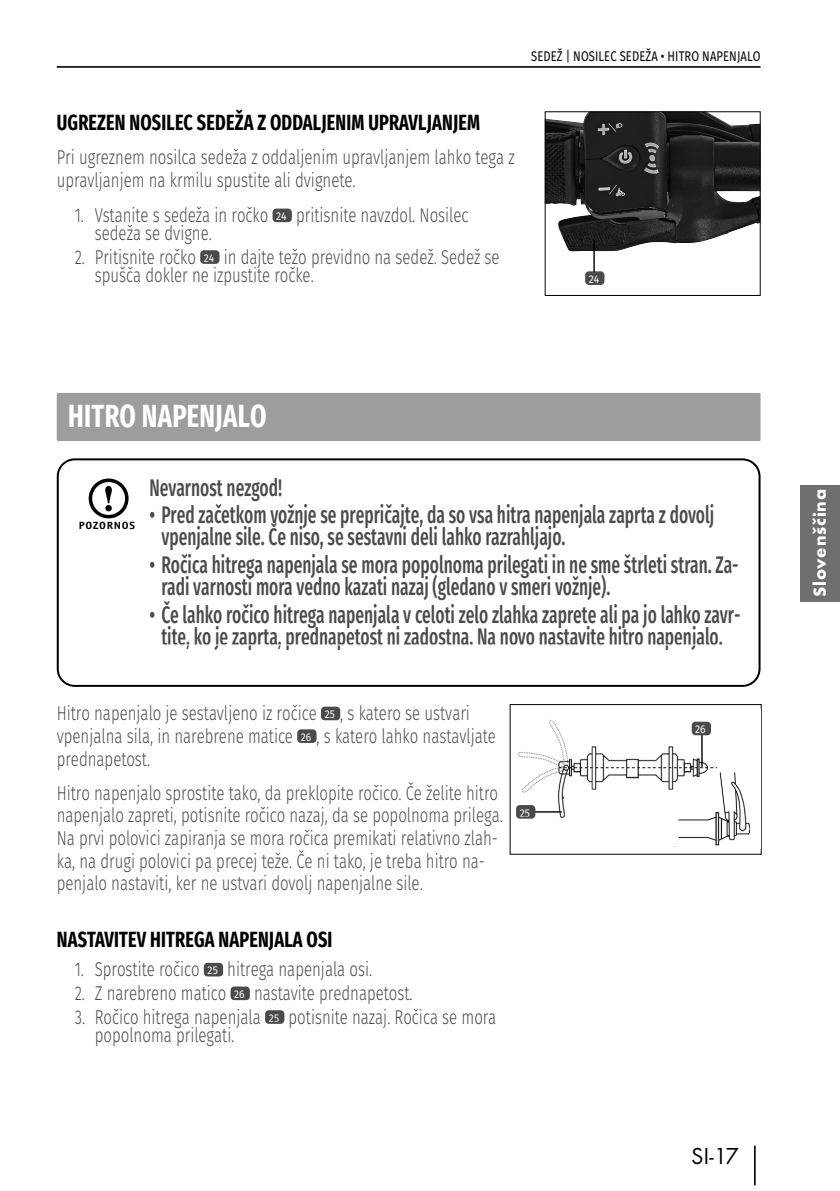
<style>
.page{position:relative;width:840px;height:1191px;background:#fff}
.page>*{position:absolute;margin:0;border:0;box-sizing:border-box;transform-origin:0 0}
.N_Überschrift__H1{font:700 32px "Fira Sans Condensed";letter-spacing:.01em;color:#fff;scale:.85 1}
.N_Warnhinweise_Text{font:500 24px/22px "Fira Sans Condensed";color:#4a4a49;scale:.75 1}
.t1{font:24px "Futura TOT Boo";color:#000}
.N_Überschrift__H3{font:700 22px "Fira Sans Condensed";letter-spacing:.01em;color:#000;scale:.85 1}
.N_Text{font:300 20px/22.6px "Fira Sans";color:#4a4a49;scale:.75 1}
.N_Text_Aufzählung_3{font:300 20px/18px "Fira Sans";color:#4a4a49;scale:.75 1}
.t2{font:700 18px "Futura TOT";letter-spacing:.05em;color:#fff}
.N_Kolumne_RE{font:14px "Fira Sans";letter-spacing:.01em;color:#000;scale:.8 1}
.Bezifferung_Box_Teil{font:11.2px "Fira Sans";color:#fff;scale:.91 1}
.Box_Bezifferung_Nr{font:11.2px "Fira Sans";color:#fff;scale:.91 1}
.t3{font:700 10.4px "Officina Sans Std";letter-spacing:.06em;color:#000;scale:1.1 1}
</style>
<div class="page">
<hr style="left:753px;top:1145px;width:2px;height:40px;background:#000">
<hr style="left:57px;top:66px;width:703px;height:2px;background:#000">
<div style="left:799px;top:485px;width:40px;height:116px;background:#706f6f"></div>
<div style="left:57px;top:393px;width:703px;height:48px;background:#9d9d9c"></div>
<div style="left:273px;top:209px;width:18px;height:12px;background:#4a4a49;border-radius:3px"></div>
<div style="left:272px;top:208px;width:20px;height:14px;border:2px solid #4a4a49;border-radius:3px"></div>
<div style="left:201px;top:251px;width:17px;height:12px;background:#4a4a49;border-radius:3px"></div>
<div style="left:200px;top:250px;width:19px;height:14px;border:2px solid #4a4a49;border-radius:3px"></div>
<div style="left:322px;top:707px;width:17px;height:12px;background:#4a4a49;border-radius:3px"></div>
<div style="left:321px;top:706px;width:19px;height:14px;border:2px solid #4a4a49;border-radius:3px"></div>
<div style="left:298px;top:730px;width:17px;height:12px;background:#4a4a49;border-radius:3px"></div>
<div style="left:297px;top:729px;width:19px;height:14px;border:2px solid #4a4a49;border-radius:3px"></div>
<div style="left:205px;top:964px;width:17px;height:11px;background:#4a4a49;border-radius:3px"></div>
<div style="left:204px;top:963px;width:19px;height:13px;border:2px solid #4a4a49;border-radius:3px"></div>
<div style="left:231px;top:987px;width:18px;height:12px;background:#4a4a49;border-radius:3px"></div>
<div style="left:230px;top:986px;width:20px;height:14px;border:2px solid #4a4a49;border-radius:3px"></div>
<div style="left:266px;top:1011px;width:17px;height:11px;background:#4a4a49;border-radius:3px"></div>
<div style="left:265px;top:1010px;width:19px;height:13px;border:2px solid #4a4a49;border-radius:3px"></div>
<div style="left:57px;top:458px;width:703px;height:229px;border:2px solid #000;border-radius:17px"></div>
<svg style="left:90px;top:480px;width:37px;height:36px"></svg>
<div style="left:89px;top:478px;width:39px;height:40px;border:3px solid #000;border-radius:50%"></div>
<svg style="left:105px;top:486px;width:7px;height:25px"></svg>
<div style="left:509px;top:704px;width:252px;height:150px;border:1px solid #000"></div>
<img style="left:518px;top:710px;width:242px;height:138px">
<hr style="left:530px;top:811px;width:31px;height:1px;background:#000">
<hr style="left:700px;top:733px;width:2px;height:34px;background:#000">
<div style="left:552px;top:709px;width:74px;height:12px;background:#fff"></div>
<div style="left:576px;top:716px;width:74px;height:12px;background:#fff"></div>
<div style="left:563px;top:791px;width:112px;height:12px;background:#fff"></div>
<div style="left:717px;top:753px;width:43px;height:18px;background:#fff"></div>
<div style="left:750px;top:776px;width:10px;height:57px;background:#fff"></div>
<div style="left:739px;top:772px;width:21px;height:16px;background:#fff"></div>
<div style="left:737px;top:776px;width:13px;height:9px;background:#fff"></div>
<div style="left:629px;top:824px;width:48px;height:22px;background:#fff"></div>
<div style="left:516px;top:806px;width:18px;height:11px;background:#4a4a49;border-radius:3px"></div>
<div style="left:515px;top:805px;width:20px;height:13px;border:2px solid #4a4a49;border-radius:3px"></div>
<div style="left:692px;top:722px;width:17px;height:12px;background:#4a4a49;border-radius:3px"></div>
<div style="left:691px;top:721px;width:19px;height:14px;border:2px solid #4a4a49;border-radius:3px"></div>
<img style="left:546px;top:113px;width:212px;height:138px">
<div style="left:544px;top:111px;width:216px;height:185px;border:1px solid #000"></div>
<div style="left:586px;top:272px;width:17px;height:12px;background:#4a4a49;border-radius:3px"></div>
<div style="left:585px;top:271px;width:19px;height:14px;border:2px solid #4a4a49;border-radius:3px"></div>
<hr style="left:593px;top:240px;width:1px;height:32px;background:#000">
<p class="N_Kolumne_RE" style="left:531px;top:46px;width:288px">SEDEŽ | NOSILEC SEDEŽA • HITRO NAPENJALO</p>
<p class="N_Überschrift__H3" style="left:57px;top:103px;width:499px">UGREZEN NOSILEC SEDEŽA Z ODDALJENIM UPRAVLJANJEM</p>
<p class="N_Text" style="left:57px;top:146px;width:611px">Pri ugreznem nosilca sedeža z oddaljenim upravljanjem lahko tega z upravljanjem na krmilu spustite ali dvignete.</p>
<p class="N_Text_Aufzählung_3" style="left:75px;top:206px;width:259px">1. Vstanite s sedeža in ročko</p>
<p class="Box_Bezifferung_Nr" style="left:276px;top:208px;width:13px">24</p>
<p class="N_Text_Aufzählung_3" style="left:296px;top:206px;width:231px">pritisnite navzdol. Nosilec</p>
<p class="N_Text_Aufzählung_3" style="left:95px;top:224px;width:158px">sedeža se dvigne.</p>
<p class="N_Text_Aufzählung_3" style="left:75px;top:248px;width:163px">2. Pritisnite ročko</p>
<p class="Box_Bezifferung_Nr" style="left:204px;top:249px;width:13px">24</p>
<p class="N_Text_Aufzählung_3" style="left:95px;top:248px;width:541px;text-indent:129px">in dajte težo previdno na sedež. Sedež se spušča dokler ne izpustite ročke.</p>
<p class="Box_Bezifferung_Nr" style="left:588px;top:270px;width:13px">24</p>
<p class="N_Überschrift__H1" style="left:68px;top:386px;width:235px">HITRO NAPENJALO</p>
<p class="t3" style="left:79px;top:519px;width:53px">POZORNOS</p>
<p class="N_Warnhinweise_Text" style="left:149px;top:473px;width:179px">Nevarnost nezgod!</p>
<p class="N_Warnhinweise_Text" style="left:161px;top:501px;width:738px;text-indent:-12px">• Pred začetkom vožnje se prepričajte, da so vsa hitra napenjala zaprta z dovolj vpenjalne sile. Če niso, se sestavni deli lahko razrahljajo.</p>
<p class="N_Warnhinweise_Text" style="left:161px;top:551px;width:770px;text-indent:-12px">• Ročica hitrega napenjala se mora popolnoma prilegati in ne sme štrleti stran. Za&shy;radi varnosti mora vedno kazati nazaj (gledano v smeri vožnje).</p>
<p class="N_Warnhinweise_Text" style="left:149px;top:600px;width:789px;text-align:center">• Če lahko ročico hitrega napenjala v celoti zelo zlahka zaprete ali pa jo lahko zavr&shy;tite, ko je zaprta, prednapetost ni zadostna. Na novo nastavite hitro napenjalo.</p>
<p class="N_Text" style="left:57px;top:702px;width:348px">Hitro napenjalo je sestavljeno iz ročice</p>
<p class="Bezifferung_Box_Teil" style="left:324px;top:706px;width:13px">25</p>
<p class="N_Text" style="left:340px;top:702px;width:174px">, s katero se ustvari</p>
<p class="N_Text" style="left:57px;top:724px;width:316px">vpenjalna sila, in narebrene matice</p>
<p class="Bezifferung_Box_Teil" style="left:300px;top:728px;width:13px">26</p>
<p class="N_Text" style="left:316px;top:724px;width:241px">, s katero lahko nastavljate</p>
<p class="N_Text" style="left:57px;top:747px;width:126px">prednapetost.</p>
<p class="N_Text" style="left:57px;top:781px;width:596px">Hitro napenjalo sprostite tako, da preklopite ročico. Če želite hitro napenjalo zapreti, potisnite ročico nazaj, da se popolnoma prilega.<br>Na prvi polovici zapiranja se mora ročica premikati relativno zlah&shy;ka, na drugi polovici pa precej teže. Če ni tako, je treba hitro na&shy;penjalo nastaviti, ker ne ustvari dovolj napenjalne sile.</p>
<p class="N_Überschrift__H3" style="left:57px;top:919px;width:325px">NASTAVITEV HITREGA NAPENJALA OSI</p>
<p class="N_Text_Aufzählung_3" style="left:75px;top:960px;width:168px">1. Sprostite ročico</p>
<p class="Bezifferung_Box_Teil" style="left:207px;top:962px;width:13px">25</p>
<p class="N_Text_Aufzählung_3" style="left:227px;top:960px;width:195px">hitrega napenjala osi.</p>
<p class="N_Text_Aufzählung_3" style="left:75px;top:984px;width:203px">2. Z narebreno matico</p>
<p class="Bezifferung_Box_Teil" style="left:234px;top:985px;width:13px">26</p>
<p class="N_Text_Aufzählung_3" style="left:254px;top:984px;width:213px">nastavite prednapetost.</p>
<p class="N_Text_Aufzählung_3" style="left:75px;top:1007px;width:249px">3. Ročico hitrega napenjala</p>
<p class="Bezifferung_Box_Teil" style="left:269px;top:1009px;width:13px">25</p>
<p class="N_Text_Aufzählung_3" style="left:288px;top:1007px;width:278px">potisnite nazaj. Ročica se mora</p>
<p class="N_Text_Aufzählung_3" style="left:95px;top:1025px;width:188px">popolnoma prilegati.</p>
<p class="Bezifferung_Box_Teil" style="left:519px;top:804px;width:13px">25</p>
<p class="Bezifferung_Box_Teil" style="left:694px;top:721px;width:13px">26</p>
<p class="t1" style="left:690px;top:1141px;width:49px">SI-17</p>
<p class="t2" style="left:808px;top:597px;width:110px;rotate:-90deg">Slovenščina</p>
</div>
